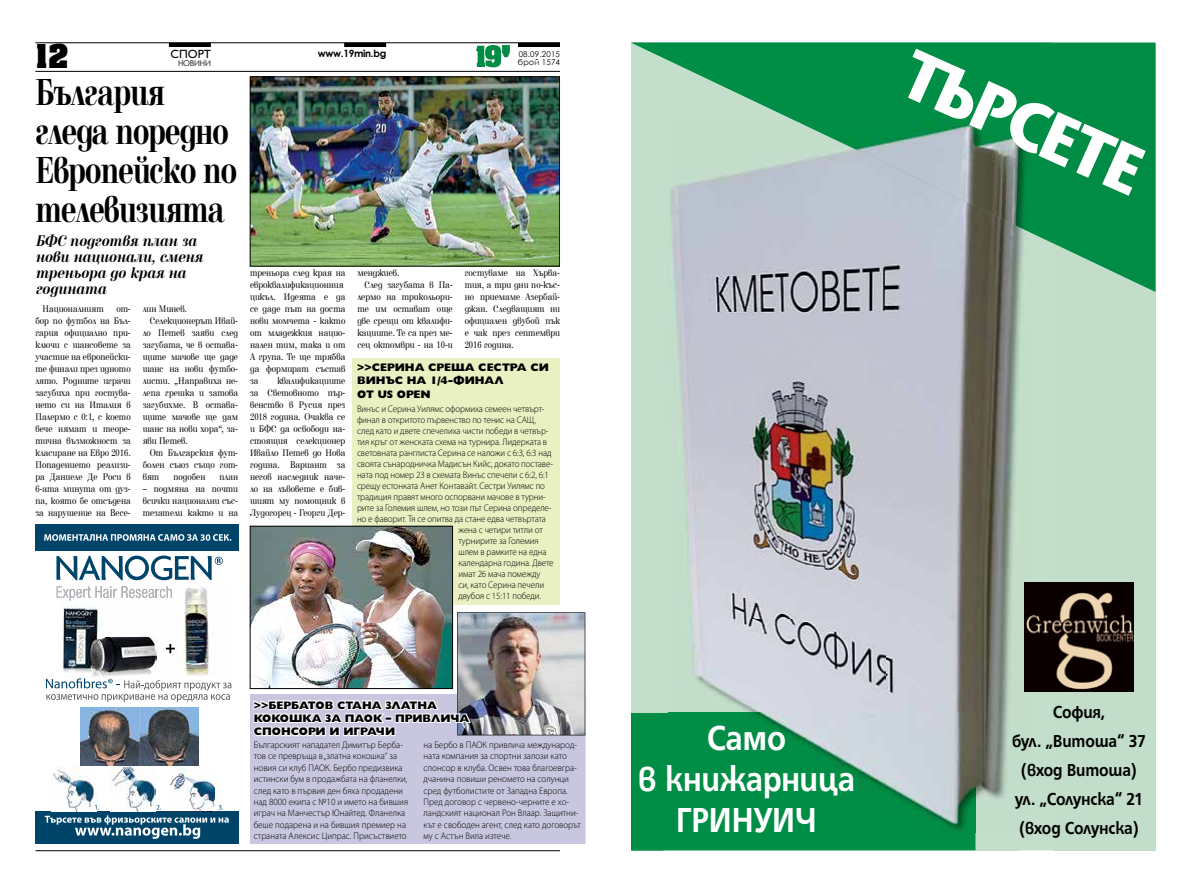
<style>
.page{position:relative;width:1191px;height:893px;background:#fff}
.page>*{position:absolute;margin:0;border:0;box-sizing:border-box;transform-origin:0 0}
.t1{font:68.6px "Stone Sans";color:#fff;scale:.9 1}
.t2{font:700 39px/39px "Elfin CYR";letter-spacing:-.025em;color:#000;scale:.75 1}
.t3{font:700 36px/41px "Grotesk";letter-spacing:-.01em;color:#fff;text-align:center;scale:.9 1}
.t4{font:700 28px "Achen Cyr";color:#000}
.t5{font:700 18px/29px "Grotesk";letter-spacing:-.01em;color:#000;text-align:center;scale:.9 1}
.t6{font:italic 700 16px/16px "Elfin CYR";color:#000;scale:.85 1}
.t7{font:12px "Gilt";color:#000}
.t8{font:800 11px/13.2px "Gilt";color:#000}
.t9{font:10px/12px "Elfin CYR";color:#000;text-align:justify;scale:.85 1}
.t10{font:700 10px "Century Gothic";letter-spacing:-.03em;color:#000}
.t11{font:300 9.5px/11.4px "Myriad Pro";letter-spacing:-.01em;color:#000;scale:.95 1}
.t12{font:8px "Century Gothic";letter-spacing:.02em;color:#000}
</style>
<div class="page">
<hr style="left:35px;top:43px;width:525px;height:1px;background:#000">
<hr style="left:35px;top:71px;width:525px;height:1px;background:#000">
<svg style="left:476px;top:45px;width:34px;height:22px"></svg>
<div style="left:169px;top:43px;width:42px;height:4px;border:1px solid #000"></div>
<div style="left:344px;top:43px;width:42px;height:4px;border:1px solid #000"></div>
<div style="left:518px;top:43px;width:42px;height:4px;border:1px solid #000"></div>
<hr style="left:35px;top:850px;width:525px;height:1px;background:#000">
<img style="left:252px;top:79px;width:306px;height:185px">
<div style="left:250px;top:77px;width:310px;height:189px;border:1px solid #000"></div>
<div style="left:250px;top:694px;width:335px;height:150px;background:#c8c7df"></div>
<div style="left:352px;top:359px;width:208px;height:246px;background:#e9f0c2"></div>
<img style="left:252px;top:528px;width:199px;height:84px">
<div style="left:250px;top:526px;width:203px;height:163px;border:1px solid #000"></div>
<svg style="left:56px;top:556px;width:167px;height:24px"></svg>
<div style="left:35px;top:812px;width:204px;height:32px;background:#00446a"></div>
<div style="left:35px;top:524px;width:204px;height:26px;background:#00446a"></div>
<img style="left:80px;top:707px;width:119px;height:58px">
<img style="left:62px;top:566px;width:94px;height:111px">
<img style="left:64px;top:566px;width:92px;height:14px">
<svg style="left:44px;top:534px;width:187px;height:7px"></svg>
<svg style="left:46px;top:678px;width:185px;height:24px"></svg>
<img style="left:52px;top:767px;width:44px;height:38px">
<img style="left:111px;top:767px;width:44px;height:38px">
<img style="left:170px;top:767px;width:45px;height:38px">
<svg style="left:45px;top:805px;width:184px;height:34px"></svg>
<img style="left:165px;top:587px;width:44px;height:89px">
<svg style="left:56px;top:586px;width:116px;height:15px"></svg>
<svg style="left:166px;top:644px;width:9px;height:9px"></svg>
<img style="left:252px;top:612px;width:308px;height:125px">
<img style="left:560px;top:612px;width:26px;height:232px">
<img style="left:560px;top:735px;width:25px;height:109px">
<img style="left:560px;top:741px;width:17px;height:9px">
<svg style="left:560px;top:755px;width:7px;height:6px"></svg>
<img style="left:560px;top:764px;width:16px;height:9px">
<svg style="left:560px;top:777px;width:9px;height:30px"></svg>
<img style="left:560px;top:810px;width:18px;height:8px">
<img style="left:560px;top:821px;width:21px;height:9px">
<img style="left:560px;top:613px;width:25px;height:122px">
<div style="left:631px;top:43px;width:524px;height:807px;background:#c3ddcb"></div>
<svg style="left:1052px;top:43px;width:103px;height:249px;background:#139451"></svg>
<img style="left:631px;top:42px;width:421px;height:1px">
<img style="left:664px;top:850px;width:388px;height:1px">
<img style="left:975px;top:833px;width:1px;height:17px">
<img style="left:632px;top:43px;width:420px;height:200px">
<div style="left:631px;top:713px;width:344px;height:137px;background:#008d45"></div>
<img style="left:669px;top:123px;width:215px;height:590px">
<img style="left:884px;top:232px;width:72px;height:481px">
<img style="left:956px;top:232px;width:72px;height:601px">
<img style="left:799px;top:123px;width:229px;height:109px">
<img style="left:669px;top:713px;width:306px;height:120px">
<img style="left:1024px;top:583px;width:109px;height:108px">
<h3 class="t4" style="left:35px;top:37px;width:35px">12</h3>
<p class="t7" style="left:171px;top:48px;width:42px">СПОРТ</p>
<p class="t12" style="left:178px;top:58px;width:35px">НОВИНИ</p>
<h2 class="t2" style="left:35px;top:74px;width:270px">България гледа поредно<br>Европейско по телевизията</h2>
<h3 class="t6" style="left:35px;top:233px;width:198px">БФС подготвя план за нови национали, сменя треньора до края на годината</h3>
<p class="t9" style="left:35px;top:303px;width:114px;text-indent:81px">от&shy;бор по футбол на Бъл&shy;гария официално при&shy;ключи с шансовете за участие на европейски&shy;те финали през идното лято. Родните играчи загубиха при гостува&shy;нето си на Италия в Палермо с 0:1, с което вече нямат и теоре&shy;тична възможност за класиране на Евро 2016.<br>Попадението реализи&shy;ра Даниеле Де Роси в 6-ата минута от дуз&shy;па, която бе отсъдена за нарушение на Весе-</p>
<p class="t9" style="left:143px;top:303px;width:54px">лин Минев.</p>
<p class="t9" style="left:43px;top:303px;width:73px">Националният</p>
<p class="t9" style="left:150px;top:315px;width:105px">Селекционерът Ивай-</p>
<p class="t9" style="left:143px;top:327px;width:114px">ло Петев заяви след</p>
<p class="t9" style="left:143px;top:339px;width:114px">загубата, че в остава-</p>
<p class="t9" style="left:143px;top:351px;width:114px">щите мачове ще даде</p>
<p class="t9" style="left:143px;top:363px;width:114px">шанс на нови футбо-</p>
<p class="t9" style="left:143px;top:375px;width:114px">листи. „Направиха не-</p>
<p class="t9" style="left:143px;top:387px;width:114px">лепа грешка и затова</p>
<p class="t9" style="left:143px;top:399px;width:114px">загубихме. В остава-</p>
<p class="t9" style="left:143px;top:411px;width:114px">щите мачове ще дам</p>
<p class="t9" style="left:143px;top:423px;width:114px">шанс на нови хора“, за-</p>
<p class="t9" style="left:143px;top:435px;width:55px">яви Петев.</p>
<p class="t9" style="left:150px;top:447px;width:105px">От Българския фут-</p>
<p class="t9" style="left:143px;top:459px;width:114px">болен съюз също гот-</p>
<p class="t9" style="left:143px;top:471px;width:21px">вят</p>
<p class="t9" style="left:173px;top:471px;width:39px">подобен</p>
<p class="t9" style="left:219px;top:471px;width:23px">план</p>
<p class="t9" style="left:143px;top:483px;width:114px">– подмяна на почти всички национални със&shy;тезатели както и на</p>
<p class="t10" style="left:318px;top:45px;width:70px">www.19min.bg</p>
<p class="t12" style="left:519px;top:48px;width:43px">08.09.2015</p>
<p class="t12" style="left:518px;top:56px;width:44px">брой 1574</p>
<p class="t9" style="left:250px;top:267px;width:114px;text-align:left">треньора след края на евроквалификационния цикъл. Идеята е да се даде път на доста нови момчета - както от младежкия нацио&shy;нален тим, така и от<br>А група. Те ще трябва да формират състав за</p>
<p class="t9" style="left:250px;top:375px;width:114px;text-indent:27px">квалификациите за Световното пър&shy;венство в Русия през 2018 година. Очаква се и БФС да освободи на&shy;стоящия селекционер Ивайло Петев до Нова година. Вариант за негов наследник наче&shy;ло на лъвовете е бив&shy;шият му помощник в Лудогорец - Георги Дер-</p>
<p class="t9" style="left:357px;top:267px;width:51px">менджиев.</p>
<p class="t9" style="left:364px;top:279px;width:105px">След загубата в Па-</p>
<p class="t9" style="left:357px;top:291px;width:114px">лермо на трикольори-</p>
<p class="t9" style="left:357px;top:303px;width:114px">те им остават още</p>
<p class="t9" style="left:357px;top:315px;width:114px">две срещи от квалифи-</p>
<p class="t9" style="left:357px;top:327px;width:114px">кациите. Те са през ме-</p>
<p class="t9" style="left:357px;top:339px;width:114px">сец октомври - на 10-и</p>
<p class="t9" style="left:465px;top:267px;width:114px">гостуваме на Хърва&shy;тия, а три дни по-къс&shy;но приемаме Азербай&shy;джан. Следващият ни официален двубой пък е чак през септември 2016 година.</p>
<p class="t8" style="left:357px;top:361px;width:193px">&gt;&gt;СЕРИНА СРЕЩА СЕСТРА СИ<br>ВИНЪС НА 1/4-ФИНАЛ<br>ОТ US OPEN</p>
<p class="t11" style="left:357px;top:403px;width:199px">Винъс и Серина Уилямс оформиха семеен четвърт-</p>
<p class="t11" style="left:357px;top:414px;width:190px">финал в откритото първенство по тенис на САЩ,</p>
<p class="t11" style="left:357px;top:425px;width:203px">след като и двете спечелиха чисти победи в четвър-</p>
<p class="t11" style="left:357px;top:436px;width:202px">тия кръг от женската схема на турнира. Лидерката в</p>
<p class="t11" style="left:357px;top:447px;width:206px">световната ранглиста Серина се наложи с 6:3, 6:3 над</p>
<p class="t11" style="left:357px;top:458px;width:208px">своята сънародничка Мадисън Кийс, докато поставе-</p>
<p class="t11" style="left:357px;top:469px;width:203px">ната под номер 23 в схемата Винъс спечели с 6:2, 6:1</p>
<p class="t11" style="left:357px;top:480px;width:199px">срещу естонката Анет Контавайт. Сестри Уилямс по</p>
<p class="t11" style="left:357px;top:491px;width:200px">традиция правят много оспорвани мачове в турни-</p>
<p class="t11" style="left:357px;top:502px;width:206px">рите за Големия шлем, но този път Серина определе-</p>
<p class="t11" style="left:357px;top:513px;width:200px">но е фаворит. Тя се опитва да стане едва четвъртата</p>
<p class="t11" style="left:458px;top:524px;width:90px">жена с четири титли от</p>
<p class="t11" style="left:458px;top:535px;width:86px">турнирите за Големия</p>
<p class="t11" style="left:458px;top:546px;width:94px">шлем в рамките на една</p>
<p class="t11" style="left:458px;top:557px;width:102px">календарна година. Двете</p>
<p class="t11" style="left:458px;top:568px;width:88px">имат 26 мача помежду</p>
<p class="t11" style="left:458px;top:579px;width:92px">си, като Серина печели</p>
<p class="t11" style="left:458px;top:590px;width:88px">двубоя с 15:11 победи.</p>
<p class="t8" style="left:254px;top:699px;width:217px">&gt;&gt;БЕРБАТОВ СТАНА ЗЛАТНА<br>КОКОШКА ЗА ПАОК – ПРИВЛИЧА<br>СПОНСОРИ И ИГРАЧИ</p>
<p class="t11" style="left:254px;top:739px;width:164px">Българският нападател Димитър Берба&shy;тов се превръща в „златна кокошка“ за новия си клуб ПАОК. Бербо предизвика истински бум в продажбата на фланелки, след като в първия ден бяха продадени над 8000 екипа с №10 и името на бившия играч на Манчестър Юнайтед. Фланелка беше подарена и на бившия премиер на страната Алексис Ципрас. Присъствието</p>
<p class="t11" style="left:423px;top:739px;width:167px">на Бербо в ПАОК привлича международ&shy;ната компания за спортни залози като спонсор в клуба. Освен това благоевгра&shy;дчанина повиши реномето на солунци сред футболистите от Западна Европа.<br>Пред договор с червено-черните е хо&shy;ландският национал Рон Влаар. Защитни&shy;кът е свободен агент, след като договорът му с Астън Вила изтече.</p>
<h1 class="t1" style="left:922px;top:34px;width:284px;rotate:24deg">ТЪРСЕТЕ</h1>
<h3 class="t3" style="left:637px;top:718px;width:243px">Само<br>в книжарница<br>ГРИНУИЧ</h3>
<h3 class="t5" style="left:1012px;top:698px;width:150px">София,<br>бул. “Витоша” 37 (вход Витоша) ул. “Солунска” 21 (вход Солунска)</h3>
</div>
